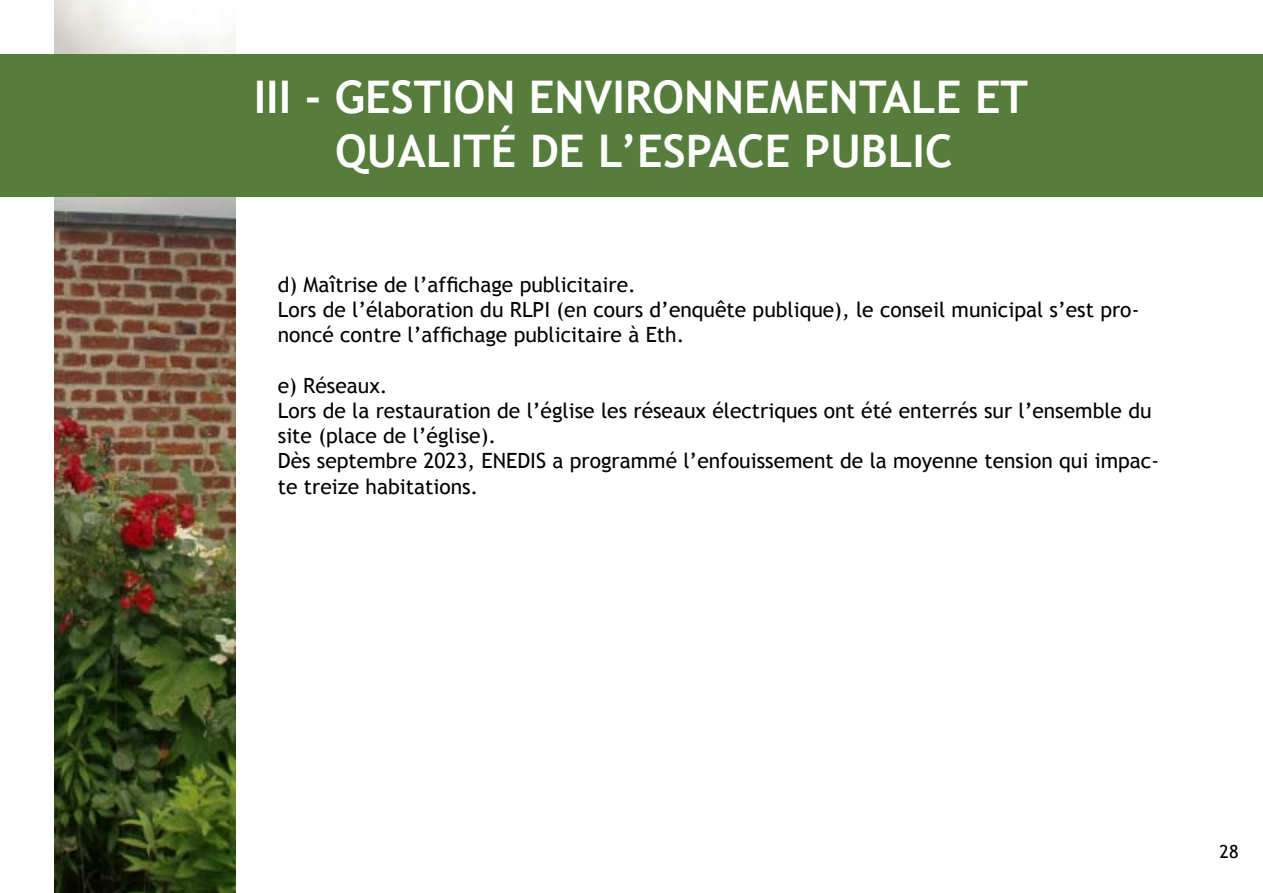
<style>
.page{position:relative;width:1263px;height:893px;background:#fff}
.page>*{position:absolute;margin:0;border:0;box-sizing:border-box;transform-origin:0 0}
.t1{font:700 45px/54px "Trebuchet MS";color:#fff;text-align:center}
.t2{font:21px/25.2px "Trebuchet MS";color:#000}
.t3{font:18px "Trebuchet MS";color:#000}
</style>
<div class="page">
<img style="left:54px;top:0;width:181px;height:893px">
<div style="left:0;top:54px;width:1263px;height:142px;background:#567d3c"></div>
<h1 class="t1" style="left:254px;top:70px;width:776px">III - GESTION ENVIRONNEMENTALE ET<br>QUALITÉ DE L’ESPACE PUBLIC</h1>
<p class="t2" style="left:278px;top:272px;width:863px">d) Maîtrise de l’affichage publicitaire.<br>Lors de l’élaboration du RLPI (en cours d’enquête publique), le conseil municipal s’est pro&shy;noncé contre l’affichage publicitaire à Eth.</p>
<p class="t2" style="left:278px;top:373px;width:883px">e) Réseaux.<br>Lors de la restauration de l’église les réseaux électriques ont été enterrés sur l’ensemble du site (place de l’église).<br>Dès septembre 2023, ENEDIS a programmé l’enfouissement de la moyenne tension qui impac&shy;te treize habitations.</p>
<p class="t3" style="left:1219px;top:841px;width:20px">28</p>
</div>
